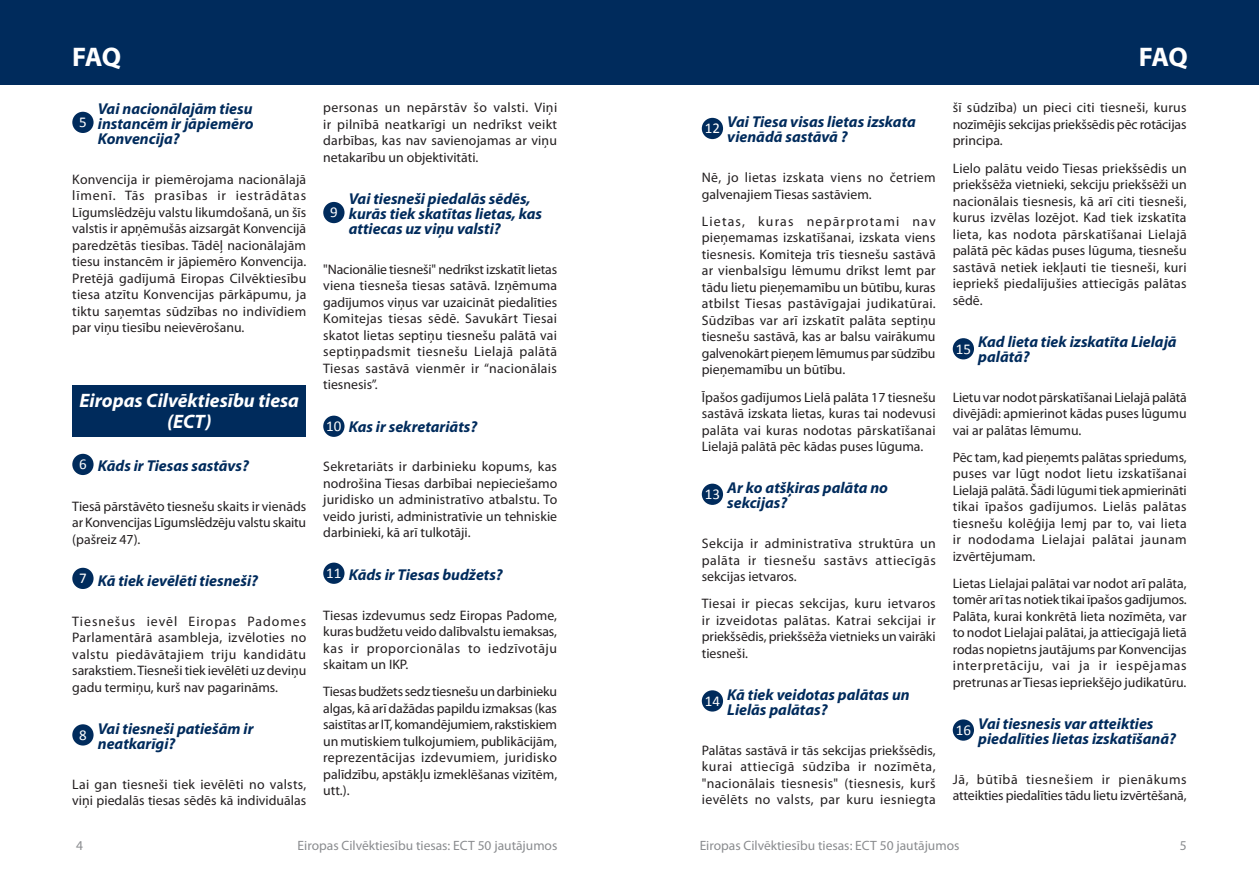
<style>
.page{position:relative;width:1259px;height:893px;background:#fff}
.page>*{position:absolute;margin:0;border:0;box-sizing:border-box;transform-origin:0 0}
.t1{font:700 27px "Myriad Pro";letter-spacing:-.045em;color:#fff}
.t2{font:italic 700 19.5px/21px "Myriad Pro";color:#fff;text-align:center}
.FAQ_-_Question{font:italic 700 15.75px/15px "Myriad Pro";color:#002b5c}
.t3{font:15px "Calibri";color:#fff}
.FAQ_-_Texte{font:13.8px/16.5px "Myriad Pro";color:#231f20;text-align:justify}
.FAQ_-_Texte-2{font:13.8px/16.5px "Myriad Pro";letter-spacing:.02em;color:#231f20}
.Textes_bas_de_page_g{font:13.5px "Myriad Pro";color:#8a8c8f}
</style>
<div class="page">
<div style="left:0;top:0;width:1259px;height:85px;background:#002b5c"></div>
<div style="left:72px;top:112px;width:22px;height:21px;background:#002b5c;border-radius:50%"></div>
<div style="left:72px;top:385px;width:234px;height:52px;background:#002b5c"></div>
<div style="left:72px;top:454px;width:22px;height:21px;background:#002b5c;border-radius:50%"></div>
<div style="left:72px;top:568px;width:22px;height:21px;background:#002b5c;border-radius:50%"></div>
<div style="left:72px;top:724px;width:22px;height:21px;background:#002b5c;border-radius:50%"></div>
<div style="left:323px;top:202px;width:21px;height:21px;background:#002b5c;border-radius:50%"></div>
<div style="left:323px;top:416px;width:21px;height:21px;background:#002b5c;border-radius:50%"></div>
<div style="left:323px;top:563px;width:21px;height:21px;background:#002b5c;border-radius:50%"></div>
<div style="left:702px;top:118px;width:21px;height:21px;background:#002b5c;border-radius:50%"></div>
<div style="left:702px;top:484px;width:21px;height:21px;background:#002b5c;border-radius:50%"></div>
<div style="left:702px;top:690px;width:21px;height:22px;background:#002b5c;border-radius:50%"></div>
<div style="left:952px;top:338px;width:22px;height:21px;background:#002b5c;border-radius:50%"></div>
<div style="left:952px;top:719px;width:22px;height:22px;background:#002b5c;border-radius:50%"></div>
<h1 class="t1" style="left:72px;top:39px;width:50px">FAQ</h1>
<h1 class="t1" style="left:1139px;top:39px;width:50px">FAQ</h1>
<p class="FAQ_-_Question" style="left:98px;top:101px;width:157px;text-align:justify">Vai nacionālajām tiesu instancēm ir jāpiemēro Konvencija?</p>
<p class="FAQ_-_Texte" style="left:72px;top:171px;width:235px">Konvencija ir piemērojama nacionālajā līmenī. Tās prasības ir iestrādātas Līgumslēdzēju valstu likumdošanā, un šīs valstis ir apņēmušās aizsargāt Konvencijā paredzētās tiesības. Tādēļ nacionālajām tiesu instancēm ir jāpiemēro Konvencija.<br>Pretējā gadījumā Eiropas Cilvēktiesību tiesa atzītu Konvencijas pārkāpumu, ja tiktu saņemtas sūdzības no indivīdiem par viņu tiesību neievērošanu.</p>
<p class="t3" style="left:79px;top:113px;width:9px">5</p>
<p class="t2" style="left:79px;top:389px;width:221px">Eiropas Cilvēktiesību tiesa (ECT)</p>
<p class="t3" style="left:79px;top:455px;width:9px">6</p>
<p class="FAQ_-_Question" style="left:98px;top:457px;width:153px">Kāds ir Tiesas sastāvs?</p>
<p class="FAQ_-_Texte" style="left:72px;top:498px;width:235px">Tiesā pārstāvēto tiesnešu skaits ir vienāds ar Konvencijas Līgumslēdzēju valstu skaitu (pašreiz 47).</p>
<p class="t3" style="left:79px;top:569px;width:9px">7</p>
<p class="FAQ_-_Question" style="left:98px;top:572px;width:162px">Kā tiek ievēlēti tiesneši?</p>
<p class="FAQ_-_Texte" style="left:72px;top:613px;width:235px">Tiesnešus ievēl Eiropas Padomes Parlamentārā asambleja, izvēloties no valstu piedāvātajiem triju kandidātu sarakstiem. Tiesneši tiek ievēlēti uz deviņu gadu termiņu, kurš nav pagarināms.</p>
<p class="t3" style="left:79px;top:725px;width:9px">8</p>
<p class="FAQ_-_Question" style="left:98px;top:720px;width:157px">Vai tiesneši patiešām ir neatkarīgi?</p>
<p class="FAQ_-_Texte" style="left:72px;top:776px;width:235px">Lai gan tiesneši tiek ievēlēti no valsts, viņi piedalās tiesas sēdēs kā individuālas</p>
<p class="FAQ_-_Texte" style="left:323px;top:99px;width:235px">personas un nepārstāv šo valsti. Viņi ir pilnībā neatkarīgi un nedrīkst veikt darbības, kas nav savienojamas ar viņu netakarību un objektivitāti.</p>
<p class="FAQ_-_Question" style="left:349px;top:191px;width:195px">Vai tiesneši piedalās sēdēs, kurās tiek skatītas lietas, kas attiecas uz viņu valsti?</p>
<p class="FAQ_-_Texte" style="left:323px;top:261px;width:235px">"Nacionālie tiesneši" nedrīkst izskatīt lietas viena tiesneša tiesas satāvā. Izņēmuma gadījumos viņus var uzaicināt piedalīties Komitejas tiesas sēdē. Savukārt Tiesai skatot lietas septiņu tiesnešu palātā vai septiņpadsmit tiesnešu Lielajā palātā Tiesas sastāvā vienmēr ir “nacionālais tiesnesis”.</p>
<p class="t3" style="left:326px;top:417px;width:17px">10</p>
<p class="FAQ_-_Question" style="left:349px;top:418px;width:130px">Kas ir sekretariāts?</p>
<p class="FAQ_-_Texte" style="left:323px;top:458px;width:235px">Sekretariāts ir darbinieku kopums, kas nodrošina Tiesas darbībai nepieciešamo juridisko un administratīvo atbalstu. To veido juristi, administratīvie un tehniskie darbinieki, kā arī tulkotāji.</p>
<p class="t3" style="left:326px;top:564px;width:17px">11</p>
<p class="FAQ_-_Question" style="left:349px;top:566px;width:156px">Kāds ir Tiesas budžets?</p>
<p class="FAQ_-_Texte" style="left:323px;top:606px;width:235px">Tiesas izdevumus sedz Eiropas Padome, kuras budžetu veido dalībvalstu iemaksas, kas ir proporcionālas to iedzīvotāju skaitam un IKP.</p>
<p class="FAQ_-_Texte" style="left:323px;top:683px;width:235px">Tiesas budžets sedz tiesnešu un darbinieku algas, kā arī dažādas papildu izmaksas (kas saistītas ar IT, komandējumiem, rakstiskiem un mutiskiem tulkojumiem, publikācijām, reprezentācijas izdevumiem, juridisko palīdzību, apstākļu izmeklēšanas vizītēm, utt.).</p>
<p class="t3" style="left:330px;top:203px;width:9px">9</p>
<p class="t3" style="left:705px;top:119px;width:17px">12</p>
<p class="FAQ_-_Question" style="left:727px;top:114px;width:190px">Vai Tiesa visas lietas izskata vienādā sastāvā ?</p>
<p class="FAQ_-_Texte-2" style="left:702px;top:169px;width:235px">Nē, jo lietas izskata viens no četriem galvenajiem Tiesas sastāviem.</p>
<p class="FAQ_-_Texte" style="left:702px;top:213px;width:235px">Lietas, kuras nepārprotami nav pieņemamas izskatīšanai, izskata viens tiesnesis. Komiteja trīs tiesnešu sastāvā ar vienbalsīgu lēmumu drīkst lemt par tādu lietu pieņemamību un būtību, kuras atbilst Tiesas pastāvīgajai judikatūrai.<br>Sūdzības var arī izskatīt palāta septiņu tiesnešu sastāvā, kas ar balsu vairākumu galvenokārt pieņem lēmumus par sūdzību pieņemamību un būtību.</p>
<p class="FAQ_-_Texte" style="left:702px;top:388px;width:235px">Īpašos gadījumos Lielā palāta 17 tiesnešu sastāvā izskata lietas, kuras tai nodevusi palāta vai kuras nodotas pārskatīšanai Lielajā palātā pēc kādas puses lūguma.</p>
<p class="t3" style="left:705px;top:485px;width:17px">13</p>
<p class="FAQ_-_Question" style="left:727px;top:480px;width:162px">Ar ko atšķiras palāta no sekcijas?</p>
<p class="FAQ_-_Texte" style="left:702px;top:535px;width:235px">Sekcija ir administratīva struktūra un palāta ir tiesnešu sastāvs attiecīgās sekcijas ietvaros.</p>
<p class="FAQ_-_Texte" style="left:702px;top:595px;width:235px">Tiesai ir piecas sekcijas, kuru ietvaros ir izveidotas palātas. Katrai sekcijai ir priekšsēdis, priekšsēža vietnieks un vairāki tiesneši.</p>
<p class="t3" style="left:705px;top:691px;width:17px">14</p>
<p class="FAQ_-_Question" style="left:727px;top:687px;width:184px">Kā tiek veidotas palātas un<br>Lielās palātas?</p>
<p class="FAQ_-_Texte" style="left:702px;top:742px;width:235px">Palātas sastāvā ir tās sekcijas priekšsēdis, kurai attiecīgā sūdzība ir nozīmēta, "nacionālais tiesnesis" (tiesnesis, kurš ievēlēts no valsts, par kuru iesniegta</p>
<p class="FAQ_-_Texte" style="left:952px;top:99px;width:235px">šī sūdzība) un pieci citi tiesneši, kurus nozīmējis sekcijas priekšsēdis pēc rotācijas principa.</p>
<p class="FAQ_-_Texte" style="left:952px;top:159px;width:235px">Lielo palātu veido Tiesas priekšsēdis un priekšsēža vietnieki, sekciju priekšsēži un nacionālais tiesnesis, kā arī citi tiesneši, kurus izvēlas lozējot. Kad tiek izskatīta lieta, kas nodota pārskatīšanai Lielajā palātā pēc kādas puses lūguma, tiesnešu sastāvā netiek iekļauti tie tiesneši, kuri iepriekš piedalījušies attiecīgās palātas sēdē.</p>
<p class="t3" style="left:955px;top:339px;width:17px">15</p>
<p class="FAQ_-_Question" style="left:978px;top:333px;width:200px">Kad lieta tiek izskatīta Lielajā palātā?</p>
<p class="FAQ_-_Texte" style="left:952px;top:388px;width:236px">Lietu var nodot pārskatīšanai Lielajā palātā divējādi: apmierinot kādas puses lūgumu vai ar palātas lēmumu.</p>
<p class="FAQ_-_Texte" style="left:952px;top:449px;width:235px">Pēc tam, kad pieņemts palātas spriedums, puses var lūgt nodot lietu izskatīšanai Lielajā palātā. Šādi lūgumi tiek apmierināti tikai īpašos gadījumos. Lielās palātas tiesnešu kolēģija lemj par to, vai lieta ir nododama Lielajai palātai jaunam izvērtējumam.</p>
<p class="FAQ_-_Texte" style="left:952px;top:575px;width:235px">Lietas Lielajai palātai var nodot arī palāta, tomēr arī tas notiek tikai īpašos gadījumos.<br>Palāta, kurai konkrētā lieta nozīmēta, var to nodot Lielajai palātai, ja attiecīgajā lietā rodas nopietns jautājums par Konvencijas interpretāciju, vai ja ir iespējamas pretrunas ar Tiesas iepriekšējo judikatūru.</p>
<p class="t3" style="left:955px;top:720px;width:17px">16</p>
<p class="FAQ_-_Question" style="left:978px;top:716px;width:199px">Vai tiesnesis var atteikties piedalīties lietas izskatīšanā?</p>
<p class="FAQ_-_Texte" style="left:952px;top:771px;width:235px">Jā, būtībā tiesnešiem ir pienākums atteikties piedalīties tādu lietu izvērtēšanā,</p>
<p class="Textes_bas_de_page_g" style="left:76px;top:837px;width:8px">4</p>
<p class="Textes_bas_de_page_g" style="left:298px;top:837px;width:261px">Eiropas Cilvēktiesību tiesas: ECT 50 jautājumos</p>
<p class="Textes_bas_de_page_g" style="left:699px;top:837px;width:261px">Eiropas Cilvēktiesību tiesas: ECT 50 jautājumos</p>
<p class="Textes_bas_de_page_g" style="left:1179px;top:837px;width:8px">5</p>
</div>
